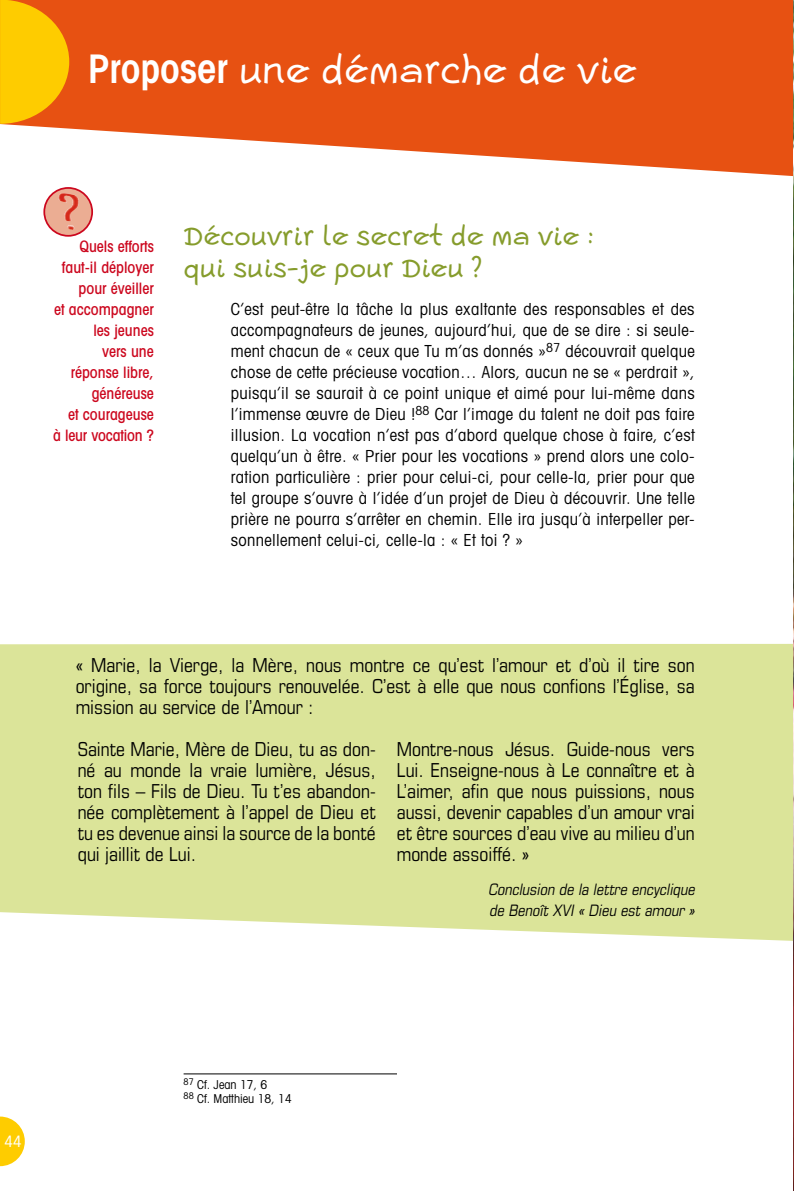
<style>
.page{position:relative;width:794px;height:1191px;background:#fff}
.page>*{position:absolute;margin:0;border:0;box-sizing:border-box;transform-origin:0 0}
.t1{font:45.5px "Escript LL";color:#fff}
.t2{font:31.5px/32.4px "Escript LL";color:#869c2c}
.t3{font:condensed 19.25px/21px "Eurostile";color:#000;text-align:justify}
.t4{font:condensed 16.62px/21px "Avant Garde";letter-spacing:.02em;color:#000;text-align:justify}
.t5{font:500 condensed 15.75px/21px "Avant Garde";color:#cc071e;text-align:right}
.t6{font:italic condensed 15.75px/21px "Eurostile";color:#000}
.t7{font:condensed 15.75px "Avant Garde";color:#fff}
.t8{font:condensed 12.25px/14px "Avant Garde";color:#000}
.s1{font-family:"Avant Garde";font-weight:600;font-stretch:condensed;font-size:39.38px}
</style>
<div class="page">
<svg style="left:0;top:0;width:793px;height:230px;fill:#e75112"></svg>
<svg style="left:0;top:1116px;width:25px;height:50px"></svg>
<svg style="left:0;top:0;width:69px;height:124px;background:#f9b103"></svg>
<div style="left:0;top:644px;width:793px;height:297px;background:#dbe499"></div>
<img style="left:793px;top:0;width:1px;height:1191px">
<svg style="left:793px;top:99px;width:1px;height:282px"></svg>
<hr style="left:184px;top:1073px;width:213px;height:1px;background:#000">
<div style="left:44px;top:188px;width:48px;height:48px;background:#ebad93;border-radius:50%"></div>
<div style="left:43px;top:187px;width:50px;height:50px;border:2px solid #cc071e;border-radius:50%"></div>
<img style="left:58px;top:193px;width:21px;height:37px">
<h1 class="t1" style="left:88px;top:43px;width:550px"><span class="s1">Proposer</span> une démarche de vie</h1>
<p class="t5" style="left:53px;top:236px;width:102px">Quels efforts faut-il déployer pour éveiller<br>et accompagner les jeunes<br>vers une réponse libre, généreuse<br>et courageuse<br>à leur vocation ?</p>
<h2 class="t2" style="left:184px;top:219px;width:412px">Découvrir le secret de ma vie : qui suis-je pour Dieu ?</h2>
<p class="t4" style="left:231px;top:298px;width:465px">C’est peut-être la tâche la plus exaltante des responsables et des accompagnateurs de jeunes, aujourd’hui, que de se dire : si seule&shy;ment chacun de « ceux que Tu m’as donnés »<sup>87</sup> découvrait quelque chose de cette précieuse vocation… Alors, aucun ne se « perdrait », puisqu’il se saurait à ce point unique et aimé pour lui-même dans l’immense œuvre de Dieu !<sup>88</sup> Car l’image du talent ne doit pas faire illusion. La vocation n’est pas d’abord quelque chose à faire, c’est quelqu’un à être. « Prier pour les vocations » prend alors une colo&shy;ration particulière : prier pour celui-ci, pour celle-la, prier pour que tel groupe s’ouvre à l’idée d’un projet de Dieu à découvrir. Une telle prière ne pourra s’arrêter en chemin. Elle ira jusqu’à interpeller per&shy;sonnellement celui-ci, celle-la : « Et toi ? »</p>
<p class="t3" style="left:76px;top:654px;width:620px">« Marie, la Vierge, la Mère, nous montre ce qu’est l’amour et d’où il tire son origine, sa force toujours renouvelée. C’est à elle que nous confions l’Église, sa mission au service de l’Amour :</p>
<p class="t3" style="left:78px;top:738px;width:299px">Sainte Marie, Mère de Dieu, tu as don&shy;né au monde la vraie lumière, Jésus, ton fils – Fils de Dieu. Tu t’es abandon&shy;née complètement à l’appel de Dieu et tu es devenue ainsi la source de la bonté qui jaillit de Lui.</p>
<p class="t3" style="left:397px;top:738px;width:299px">Montre-nous Jésus. Guide-nous vers Lui. Enseigne-nous à Le connaître et à L’aimer, afin que nous puissions, nous aussi, devenir capables d’un amour vrai et être sources d’eau vive au milieu d’un monde assoiffé. »</p>
<p class="t6" style="left:488px;top:878px;width:211px">Conclusion de la lettre encyclique de Benoît XVI « Dieu est amour »</p>
<p class="t7" style="left:5px;top:1131px;width:19px">44</p>
<p class="t8" style="left:184px;top:1077px;width:110px"><sup>87</sup> Cf. Jean 17, 6<br><sup>88</sup> Cf. Matthieu 18, 14</p>
</div>
